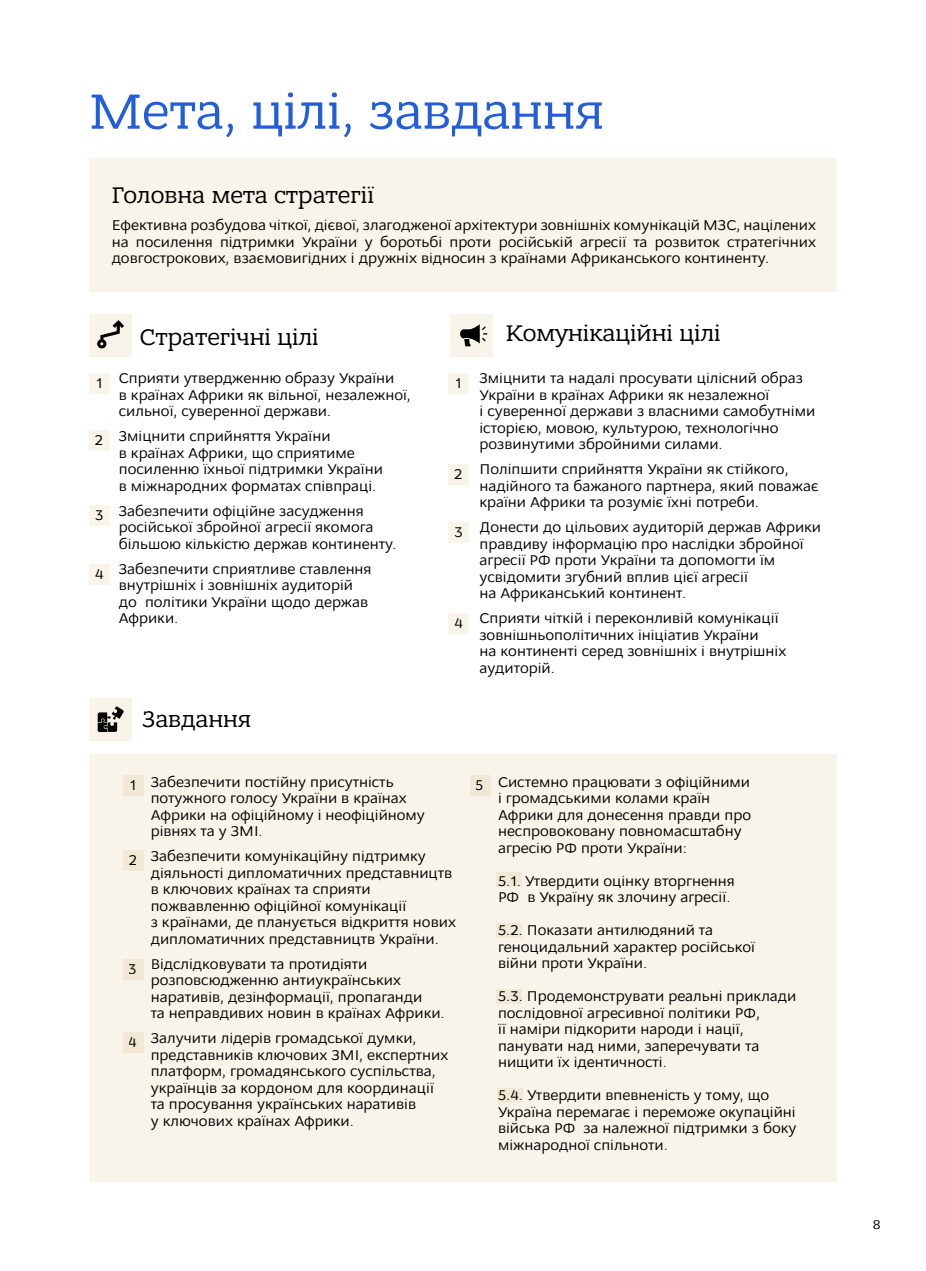
<style>
.page{position:relative;width:926px;height:1271px;background:#fff}
.page>*{position:absolute;margin:0;border:0;box-sizing:border-box;transform-origin:0 0}
.t1{font:52.5px "Bandera Pro";color:#225eda}
.sub-header{font:24px "Bandera Pro";color:#000}
.body{font:15px/16.5px "Osnova Pro";color:#000}
.t2{font:13.5px "Bandera Pro";color:#000}
</style>
<div class="page">
<div style="left:89px;top:373px;width:21px;height:21px;background:#f8f4ea"></div>
<div style="left:448px;top:373px;width:21px;height:21px;background:#f8f4ea"></div>
<div style="left:89px;top:430px;width:21px;height:21px;background:#f8f4ea"></div>
<div style="left:448px;top:464px;width:21px;height:21px;background:#f8f4ea"></div>
<div style="left:89px;top:505px;width:21px;height:21px;background:#f8f4ea"></div>
<div style="left:448px;top:522px;width:21px;height:21px;background:#f8f4ea"></div>
<div style="left:89px;top:564px;width:21px;height:21px;background:#f8f4ea"></div>
<div style="left:448px;top:613px;width:21px;height:21px;background:#f8f4ea"></div>
<div style="left:89px;top:753px;width:747px;height:428px;background:#f8f4ea"></div>
<div style="left:89px;top:158px;width:747px;height:134px;background:#f8f4ea"></div>
<div style="left:123px;top:775px;width:21px;height:21px;background:#f1e9d6"></div>
<div style="left:123px;top:850px;width:21px;height:21px;background:#f1e9d6"></div>
<div style="left:123px;top:959px;width:21px;height:20px;background:#f1e9d6"></div>
<div style="left:469px;top:775px;width:21px;height:21px;background:#f1e9d6"></div>
<div style="left:496px;top:872px;width:25px;height:15px;background:#f1e9d6"></div>
<div style="left:496px;top:923px;width:25px;height:15px;background:#f1e9d6"></div>
<div style="left:496px;top:989px;width:25px;height:14px;background:#f1e9d6"></div>
<div style="left:497px;top:1088px;width:25px;height:14px;background:#f1e9d6"></div>
<div style="left:123px;top:1032px;width:21px;height:21px;background:#f1e9d6"></div>
<div style="left:90px;top:698px;width:42px;height:42px;background:#f8f4ea"></div>
<svg style="left:98px;top:706px;width:26px;height:26px"></svg>
<div style="left:451px;top:314px;width:42px;height:42px;background:#f8f4ea"></div>
<svg style="left:460px;top:324px;width:27px;height:22px"></svg>
<div style="left:90px;top:314px;width:42px;height:42px;background:#f8f4ea"></div>
<svg style="left:97px;top:320px;width:27px;height:28px"></svg>
<p class="t1" style="left:89px;top:79px;width:516px">Мета, цілі, завдання</p>
<p class="sub-header" style="left:112px;top:180px;width:264px">Головна мета стратегії</p>
<p class="body" style="left:112px;top:217px;width:706px;text-align:justify">Ефективна розбудова чіткої, дієвої, злагодженої архітектури зовнішніх комунікацій МЗС, націлених на посилення підтримки України у боротьбі проти російській агресії та розвиток стратегічних довгострокових, взаємовигідних і дружніх відносин з країнами Африканського континенту.</p>
<p class="sub-header" style="left:139px;top:322px;width:181px">Стратегічні цілі</p>
<p class="sub-header" style="left:505px;top:319px;width:216px">Комунікаційні цілі</p>
<p class="body" style="left:119px;top:370px;width:293px">Сприяти утвердженню образу України<br>в країнах Африки як вільної, незалежної, сильної, суверенної держави.</p>
<p class="body" style="left:119px;top:428px;width:265px">Зміцнити сприйняття України<br>в країнах Африки, що сприятиме посиленню їхньої підтримки України в міжнародних форматах співпраці.</p>
<p class="body" style="left:119px;top:503px;width:279px">Забезпечити офіційне засудження російської збройної агресії якомога більшою кількістю держав континенту.</p>
<p class="body" style="left:119px;top:561px;width:254px">Забезпечити сприятливе ставлення внутрішніх і зовнішніх аудиторій до політики України щодо держав<br>Африки.</p>
<p class="body" style="left:96px;top:375px;width:8px">1</p>
<p class="body" style="left:455px;top:375px;width:8px">1</p>
<p class="body" style="left:95px;top:432px;width:10px">2</p>
<p class="body" style="left:454px;top:466px;width:10px">2</p>
<p class="body" style="left:95px;top:507px;width:10px">3</p>
<p class="body" style="left:454px;top:523px;width:10px">3</p>
<p class="body" style="left:95px;top:565px;width:10px">4</p>
<p class="body" style="left:454px;top:615px;width:10px">4</p>
<p class="sub-header" style="left:142px;top:704px;width:111px">Завдання</p>
<p class="body" style="left:479px;top:370px;width:337px">Зміцнити та надалі просувати цілісний образ України в країнах Африки як незалежної<br>і суверенної держави з власними самобутніми історією, мовою, культурою, технологічно розвинутими збройними силами.</p>
<p class="body" style="left:479px;top:461px;width:340px">Поліпшити сприйняття України як стійкого, надійного та бажаного партнера, який поважає країни Африки та розуміє їхні потреби.</p>
<p class="body" style="left:479px;top:519px;width:343px">Донести до цільових аудиторій держав Африки правдиву інформацію про наслідки збройної агресії РФ проти України та допомогти їм усвідомити згубний вплив цієї агресії<br>на Африканський континент.</p>
<p class="body" style="left:479px;top:610px;width:308px">Сприяти чіткій і переконливій комунікації зовнішньополітичних ініціатив України<br>на континенті серед зовнішніх і внутрішніх аудиторій.</p>
<p class="body" style="left:129px;top:777px;width:8px">1</p>
<p class="body" style="left:128px;top:852px;width:10px">2</p>
<p class="body" style="left:129px;top:960px;width:10px">3</p>
<p class="body" style="left:129px;top:1034px;width:10px">4</p>
<p class="body" style="left:151px;top:773px;width:276px">Забезпечити постійну присутність потужного голосу України в країнах<br>Африки на офіційному і неофіційному рівнях та у ЗМІ.</p>
<p class="body" style="left:151px;top:848px;width:306px">Забезпечити комунікаційну підтримку діяльності дипломатичних представництв в ключових країнах та сприяти пожвавленню офіційної комунікації<br>з країнами, де планується відкриття нових дипломатичних представництв України.</p>
<p class="body" style="left:151px;top:955px;width:295px">Відслідковувати та протидіяти розповсюдженню антиукраїнських наративів, дезінформації, пропаганди<br>та неправдивих новин в країнах Африки.</p>
<p class="body" style="left:151px;top:1030px;width:299px">Залучити лідерів громадської думки, представників ключових ЗМІ, експертних платформ, громадянського суспільства, українців за кордоном для координації та просування українських наративів<br>у ключових країнах Африки.</p>
<p class="body" style="left:475px;top:777px;width:10px">5</p>
<p class="body" style="left:498px;top:773px;width:254px">Системно працювати з офіційними і громадськими колами країн<br>Африки для донесення правди про неспровоковану повномасштабну агресію РФ проти України:</p>
<p class="body" style="left:498px;top:872px;width:238px">5.1. Утвердити оцінку вторгнення<br>РФ в Україну як злочину агресії.</p>
<p class="body" style="left:498px;top:922px;width:258px">5.2. Показати антилюдяний та геноцидальний характер російської війни проти України.</p>
<p class="body" style="left:498px;top:988px;width:300px">5.3. Продемонструвати реальні приклади послідовної агресивної політики РФ,<br>її наміри підкорити народи і нації, панувати над ними, заперечувати та нищити їх ідентичності.</p>
<p class="body" style="left:498px;top:1087px;width:300px">5.4. Утвердити впевненість у тому, що Україна перемагає і переможе окупаційні війська РФ за належної підтримки з боку міжнародної спільноти.</p>
<p class="t2" style="left:872px;top:1216px;width:9px">8</p>
</div>
